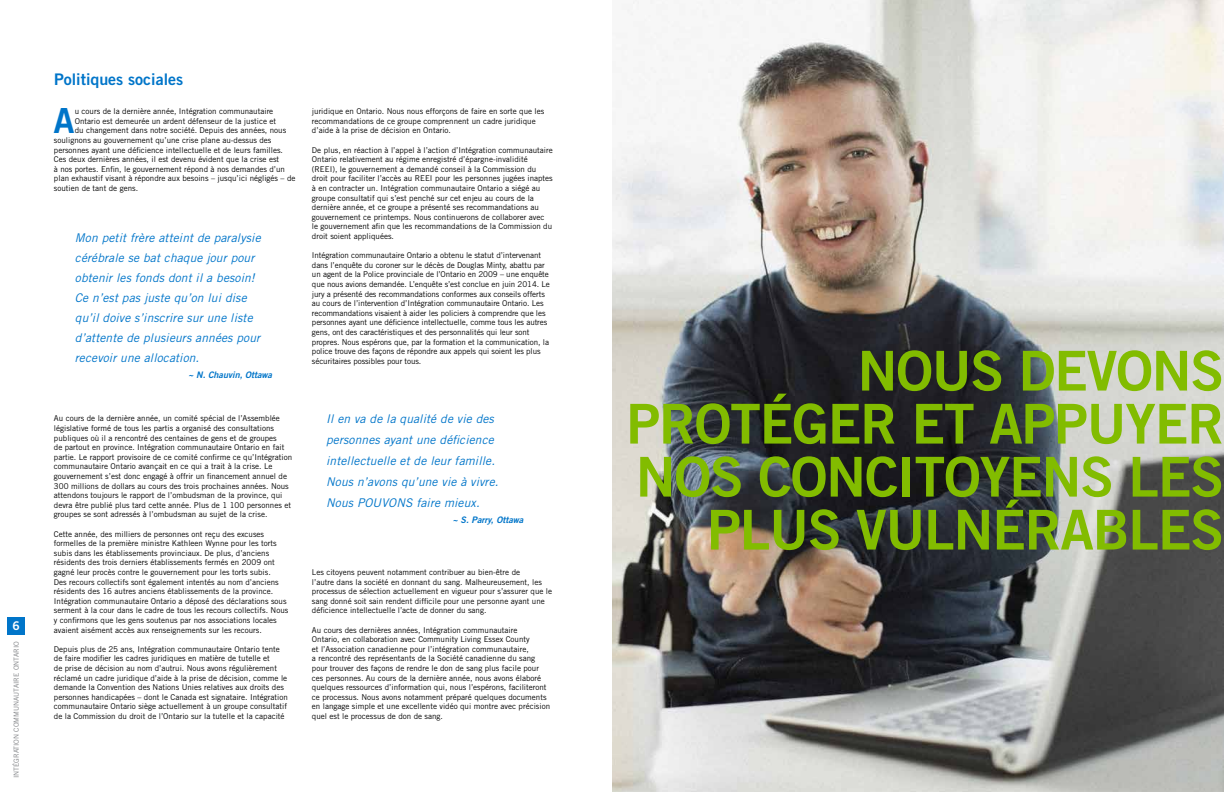
<style>
.page{position:relative;width:1224px;height:792px;background:#fff}
.page>*{position:absolute;margin:0;border:0;box-sizing:border-box;transform-origin:0 0}
.t1{font:55px/53px "Trade Gothic Bold Two";letter-spacing:-.02em;color:#82bc00;text-align:right}
.t2{font:34.6px "Trade Gothic Bold Two";color:#0075c9}
.t3{font:16px "Trade Gothic Bold Two";color:#0075c9}
.t4{font:italic 12px/20px "Trade Gothic";letter-spacing:.01em;color:#0075c9}
.t5{font:12px "Trade Gothic Bold Two";color:#fff}
.t6{font:italic 9px "Trade Gothic Bold Two";color:#0075c9}
.t7{font:8px/9.6px "Trade Gothic";color:#000}
.t8{font:7px "Trade Gothic";color:#808285}
</style>
<div class="page">
<div style="left:7px;top:617px;width:18px;height:18px;background:#0075c9"></div>
<img style="left:612px;top:0;width:612px;height:792px">
<h3 class="t5" style="left:13px;top:618px;width:9px">6</h3>
<p class="t8" style="left:12px;top:778px;width:139px;rotate:-90deg">INTÉGRATION COMMUNAUTAIRE ONTARIO</p>
<h3 class="t3" style="left:54px;top:69px;width:131px">Politiques sociales</h3>
<h2 class="t2" style="left:54px;top:100px;width:23px">A</h2>
<p class="t7" style="left:75px;top:106px;width:200px">u cours de la dernière année, Intégration communautaire</p>
<p class="t7" style="left:75px;top:116px;width:203px">Ontario est demeurée un ardent défenseur de la justice et</p>
<p class="t7" style="left:75px;top:126px;width:213px">du changement dans notre société. Depuis des années, nous</p>
<p class="t7" style="left:54px;top:135px;width:219px">soulignons au gouvernement qu’une crise plane au-dessus des</p>
<p class="t7" style="left:54px;top:145px;width:231px">personnes ayant une déficience intellectuelle et de leurs familles.</p>
<p class="t7" style="left:54px;top:154px;width:227px">Ces deux dernières années, il est devenu évident que la crise est</p>
<p class="t7" style="left:54px;top:164px;width:233px">à nos portes. Enfin, le gouvernement répond à nos demandes d’un</p>
<p class="t7" style="left:54px;top:174px;width:243px">plan exhaustif visant à répondre aux besoins – jusqu’ici négligés – de</p>
<p class="t7" style="left:54px;top:183px;width:86px">soutien de tant de gens.</p>
<h3 class="t4" style="left:75px;top:227px;width:187px">Mon petit frère atteint de paralysie cérébrale se bat chaque jour pour obtenir les fonds dont il a besoin!<br>Ce n’est pas juste qu’on lui dise qu’il doive s’inscrire sur une liste d’attente de plusieurs années pour recevoir une allocation.</h3>
<p class="t6" style="left:188px;top:369px;width:86px">~ N. Chauvin, Ottawa</p>
<p class="t7" style="left:54px;top:414px;width:240px">Au cours de la dernière année, un comité spécial de l’Assemblée législative formé de tous les partis a organisé des consultations publiques où il a rencontré des centaines de gens et de groupes<br>de partout en province. Intégration communautaire Ontario en fait partie. Le rapport provisoire de ce comité confirme ce qu’Intégration communautaire Ontario avançait en ce qui a trait à la crise. Le gouvernement s’est donc engagé à offrir un financement annuel de 300 millions de dollars au cours des trois prochaines années. Nous attendons toujours le rapport de l’ombudsman de la province, qui devra être publié plus tard cette année. Plus de 1 100 personnes et groupes se sont adressés à l’ombudsman au sujet de la crise.</p>
<p class="t7" style="left:54px;top:529px;width:236px">Cette année, des milliers de personnes ont reçu des excuses formelles de la première ministre Kathleen Wynne pour les torts subis dans les établissements provinciaux. De plus, d’anciens résidents des trois derniers établissements fermés en 2009 ont gagné leur procès contre le gouvernement pour les torts subis.<br>Des recours collectifs sont également intentés au nom d’anciens résidents des 16 autres anciens établissements de la province.<br>Intégration communautaire Ontario a déposé des déclarations sous serment à la cour dans le cadre de tous les recours collectifs. Nous y confirmons que les gens soutenus par nos associations locales avaient aisément accès aux renseignements sur les recours.</p>
<p class="t7" style="left:54px;top:644px;width:235px">Depuis plus de 25 ans, Intégration communautaire Ontario tente de faire modifier les cadres juridiques en matière de tutelle et<br>de prise de décision au nom d’autrui. Nous avons régulièrement réclamé un cadre juridique d’aide à la prise de décision, comme le demande la Convention des Nations Unies relatives aux droits des personnes handicapées – dont le Canada est signataire. Intégration communautaire Ontario siège actuellement à un groupe consultatif de la Commission du droit de l’Ontario sur la tutelle et la capacité</p>
<p class="t7" style="left:312px;top:106px;width:234px">juridique en Ontario. Nous nous efforçons de faire en sorte que les recommandations de ce groupe comprennent un cadre juridique d’aide à la prise de décision en Ontario.</p>
<p class="t7" style="left:312px;top:145px;width:242px">De plus, en réaction à l’appel à l’action d’Intégration communautaire Ontario relativement au régime enregistré d’épargne-invalidité (REEI), le gouvernement a demandé conseil à la Commission du droit pour faciliter l’accès au REEI pour les personnes jugées inaptes à en contracter un. Intégration communautaire Ontario a siégé au groupe consultatif qui s’est penché sur cet enjeu au cours de la dernière année, et ce groupe a présenté ses recommandations au gouvernement ce printemps. Nous continuerons de collaborer avec<br>le gouvernement afin que les recommandations de la Commission du droit soient appliquées.</p>
<p class="t7" style="left:312px;top:250px;width:239px">Intégration communautaire Ontario a obtenu le statut d’intervenant dans l’enquête du coroner sur le décès de Douglas Minty, abattu par un agent de la Police provinciale de l’Ontario en 2009 – une enquête que nous avions demandée. L’enquête s’est conclue en juin 2014. Le jury a présenté des recommandations conformes aux conseils offerts au cours de l’intervention d’Intégration communautaire Ontario. Les recommandations visaient à aider les policiers à comprendre que les personnes ayant une déficience intellectuelle, comme tous les autres gens, ont des caractéristiques et des personnalités qui leur sont propres. Nous espérons que, par la formation et la communication, la police trouve des façons de répondre aux appels qui soient les plus sécuritaires possibles pour tous.</p>
<h3 class="t4" style="left:326px;top:408px;width:174px;line-height:21px">Il en va de la qualité de vie des personnes ayant une déficience intellectuelle et de leur famille.<br>Nous n’avons qu’une vie à vivre.<br>Nous POUVONS faire mieux.</h3>
<p class="t6" style="left:452px;top:514px;width:72px">~ S. Parry, Ottawa</p>
<p class="t7" style="left:312px;top:567px;width:242px">Les citoyens peuvent notamment contribuer au bien-être de<br>l’autre dans la société en donnant du sang. Malheureusement, les processus de sélection actuellement en vigueur pour s’assurer que le sang donné soit sain rendent difficile pour une personne ayant une déficience intellectuelle l’acte de donner du sang.</p>
<p class="t7" style="left:312px;top:625px;width:240px">Au cours des dernières années, Intégration communautaire<br>Ontario, en collaboration avec Community Living Essex County<br>et l’Association canadienne pour l’intégration communautaire,<br>a rencontré des représentants de la Société canadienne du sang pour trouver des façons de rendre le don de sang plus facile pour ces personnes. Au cours de la dernière année, nous avons élaboré quelques ressources d’information qui, nous l’espérons, faciliteront ce processus. Nous avons notamment préparé quelques documents en langage simple et une excellente vidéo qui montre avec précision quel est le processus de don de sang.</p>
<h1 class="t1" style="left:627px;top:343px;width:599px">NOUS DEVONS<br>PROTÉGER ET APPUYER<br>NOS CONCITOYENS LES<br>PLUS VULNÉRABLES</h1>
</div>
